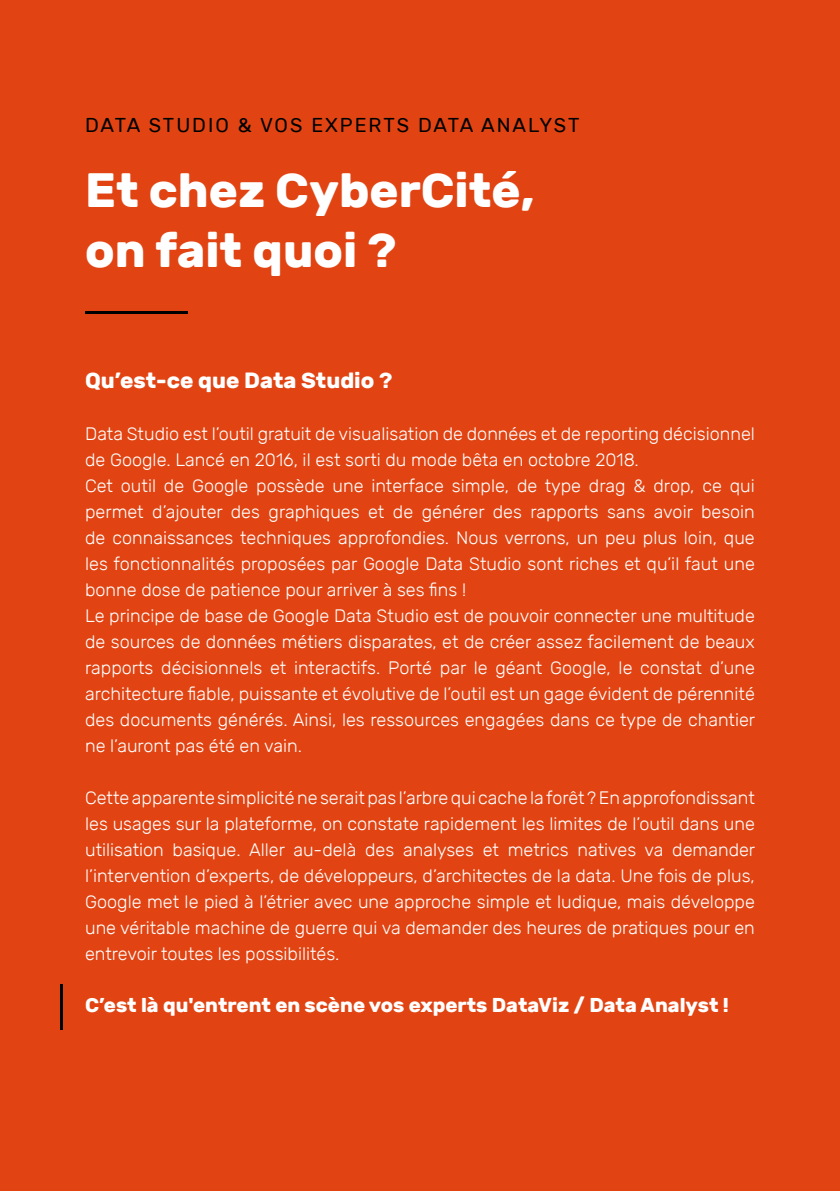
<style>
.page{position:relative;width:840px;height:1191px;background:#fff}
.page>*{position:absolute;margin:0;border:0;box-sizing:border-box;transform-origin:0 0}
.t1{font:700 48px/60px "Rubik";color:#fff}
.t2{font:700 22px "Rubik";color:#fff}
.t3{font:700 20px "Rubik";color:#fff}
.t4{font:20px "Rubik";letter-spacing:.095em;color:#000}
.t5{font:300 18px/26px "Rubik";color:#fff}
</style>
<div class="page">
<div style="left:0;top:0;width:839px;height:1191px;background:#e14412"></div>
<hr style="left:85px;top:311px;width:102px;height:2px;background:#000">
<hr style="left:60px;top:984px;width:2px;height:45px;background:#000">
<p class="t4" style="left:85px;top:114px;width:495px">DATA STUDIO &amp; VOS EXPERTS DATA ANALYST</p>
<h1 class="t1" style="left:85px;top:160px;width:450px">Et chez CyberCité, on fait quoi ?</h1>
<p class="t2" style="left:85px;top:367px;width:308px">Qu’est-ce que Data Studio ?</p>
<p class="t5" style="left:85px;top:421px;width:671px">Data Studio est l’outil gratuit de visualisation de données et de reporting décisionnel de Google. Lancé en 2016, il est sorti du mode bêta en octobre 2018.<br>Cet outil de Google possède une interface simple, de type drag &amp; drop, ce qui permet d’ajouter des graphiques et de générer des rapports sans avoir besoin de connaissances techniques approfondies. Nous verrons, un peu plus loin, que les fonctionnalités proposées par Google Data Studio sont riches et qu’il faut une bonne dose de patience pour arriver à ses fins !<br>Le principe de base de Google Data Studio est de pouvoir connecter une multitude de sources de données métiers disparates, et de créer assez facilement de beaux rapports décisionnels et interactifs. Porté par le géant Google, le constat d’une architecture fiable, puissante et évolutive de l’outil est un gage évident de pérennité des documents générés. Ainsi, les ressources engagées dans ce type de chantier ne l’auront pas été en vain.</p>
<p class="t5" style="left:85px;top:784px;width:671px;text-align:justify">Cette apparente simplicité ne serait pas l’arbre qui cache la forêt ? En approfondissant les usages sur la plateforme, on constate rapidement les limites de l’outil dans une utilisation basique. Aller au-delà des analyses et metrics natives va demander l’intervention d’experts, de développeurs, d’architectes de la data. Une fois de plus, Google met le pied à l’étrier avec une approche simple et ludique, mais développe une véritable machine de guerre qui va demander des heures de pratiques pour en entrevoir toutes les possibilités.</p>
<p class="t3" style="left:85px;top:993px;width:644px">C’est là qu'entrent en scène vos experts DataViz / Data Analyst !</p>
</div>
